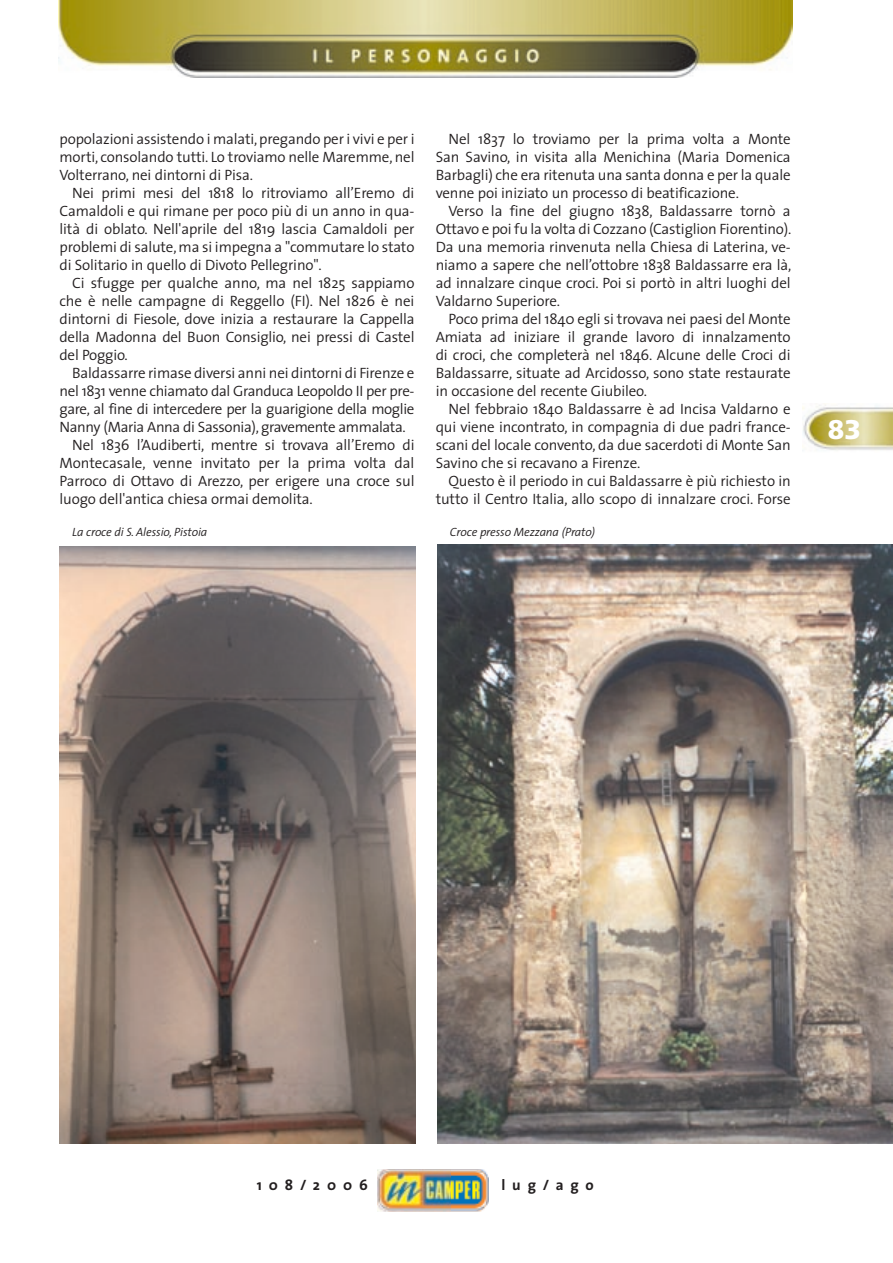
<style>
.page{position:relative;width:893px;height:1263px;background:#fff}
.page>*{position:absolute;margin:0;border:0;box-sizing:border-box;transform-origin:0 0}
.t1{font:900 27px "Frutiger";color:#fff}
.t2{font:300 15px/18px "The Sans";letter-spacing:-.01em;color:#231f20;text-align:justify}
.t3{font:700 15px "The Sans";letter-spacing:.46em;color:#231f20}
.t4{font:italic 300 12px "The Sans";letter-spacing:-.01em;color:#231f20}
</style>
<div class="page">
<img style="left:378px;top:1169px;width:110px;height:43px">
<img style="left:58px;top:0;width:735px;height:78px">
<img style="left:803px;top:404px;width:90px;height:47px">
<img style="left:437px;top:545px;width:456px;height:599px">
<img style="left:60px;top:546px;width:356px;height:598px">
<p class="t2" style="left:60px;top:129px;width:356px">popolazioni assistendo i malati, pregando per i vivi e per i morti, consolando tutti. Lo troviamo nelle Maremme, nel Volterrano, nei dintorni di Pisa.</p>
<p class="t2" style="left:60px;top:183px;width:356px;text-indent:13px">Nei primi mesi del 1818 lo ritroviamo all’Eremo di Camaldoli e qui rimane per poco più di un anno in qua&shy;lità di oblato. Nell'aprile del 1819 lascia Camaldoli per problemi di salute, ma si impegna a "commutare lo stato di Solitario in quello di Divoto Pellegrino".</p>
<p class="t2" style="left:60px;top:273px;width:356px;text-indent:13px">Ci sfugge per qualche anno, ma nel 1825 sappiamo che è nelle campagne di Reggello (FI). Nel 1826 è nei dintorni di Fiesole, dove inizia a restaurare la Cappella della Madonna del Buon Consiglio, nei pressi di Castel del Poggio.</p>
<p class="t2" style="left:72px;top:363px;width:344px">Baldassarre rimase diversi anni nei dintorni di Firenze e</p>
<p class="t2" style="left:60px;top:381px;width:356px">nel 1831 venne chiamato dal Granduca Leopoldo II per pre-</p>
<p class="t2" style="left:60px;top:399px;width:356px">gare, al fine di intercedere per la guarigione della moglie</p>
<p class="t2" style="left:60px;top:417px;width:348px">Nanny (Maria Anna di Sassonia), gravemente ammalata.</p>
<p class="t2" style="left:72px;top:435px;width:344px">Nel 1836 l’Audiberti, mentre si trovava all’Eremo di</p>
<p class="t2" style="left:60px;top:453px;width:356px">Montecasale, venne invitato per la prima volta dal</p>
<p class="t2" style="left:60px;top:471px;width:357px">Parroco di Ottavo di Arezzo, per erigere una croce sul</p>
<p class="t2" style="left:60px;top:489px;width:255px">luogo dell'antica chiesa ormai demolita.</p>
<p class="t2" style="left:436px;top:129px;width:356px;text-indent:13px">Nel 1837 lo troviamo per la prima volta a Monte San Savino, in visita alla Menichina (Maria Domenica Barbagli) che era ritenuta una santa donna e per la quale venne poi iniziato un processo di beatificazione.</p>
<p class="t2" style="left:436px;top:201px;width:357px;text-indent:13px">Verso la fine del giugno 1838, Baldassarre tornò a Ottavo e poi fu la volta di Cozzano (Castiglion Fiorentino).<br>Da una memoria rinvenuta nella Chiesa di Laterina, ve&shy;niamo a sapere che nell’ottobre 1838 Baldassarre era là, ad innalzare cinque croci. Poi si portò in altri luoghi del Valdarno Superiore.</p>
<p class="t2" style="left:436px;top:309px;width:356px;text-indent:13px">Poco prima del 1840 egli si trovava nei paesi del Monte Amiata ad iniziare il grande lavoro di innalzamento di croci, che completerà nel 1846. Alcune delle Croci di Baldassarre, situate ad Arcidosso, sono state restaurate in occasione del recente Giubileo.</p>
<p class="t2" style="left:436px;top:399px;width:356px;text-indent:13px">Nel febbraio 1840 Baldassarre è ad Incisa Valdarno e qui viene incontrato, in compagnia di due padri france&shy;scani del locale convento, da due sacerdoti di Monte San Savino che si recavano a Firenze.</p>
<p class="t2" style="left:436px;top:471px;width:356px;text-align:right">Questo è il periodo in cui Baldassarre è più richiesto in tutto il Centro Italia, allo scopo di innalzare croci. Forse</p>
<p class="t4" style="left:72px;top:522px;width:137px">La croce di S. Alessio, Pistoia</p>
<p class="t4" style="left:450px;top:522px;width:147px">Croce presso Mezzana (Prato)</p>
<h1 class="t1" style="left:828px;top:413px;width:35px">83</h1>
<p class="t3" style="left:257px;top:1172px;width:113px">108/2006</p>
<p class="t3" style="left:501px;top:1172px;width:94px">lug/ago</p>
</div>
